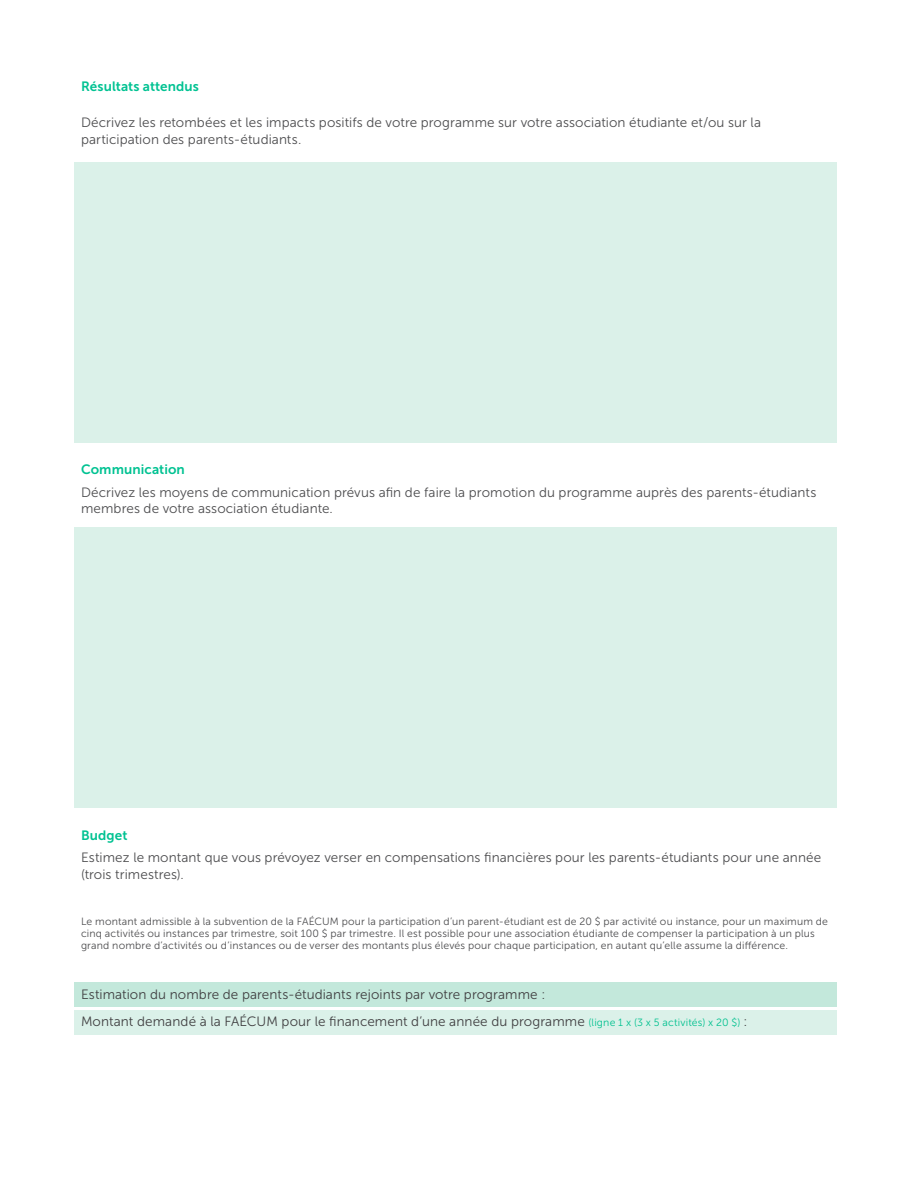
<style>
.page{position:relative;width:918px;height:1188px;background:#fff}
.page>*{position:absolute;margin:0;border:0;box-sizing:border-box;transform-origin:0 0}
.t1{font:13.5px/16.5px "Museo Sans 300";letter-spacing:.005em;color:#4d4d4f}
.t2{font:13.5px/27px "Museo Sans 300";letter-spacing:.01em;color:#414042}
.t3{font:13.5px "Museo Sans 700";letter-spacing:.01em;color:#00c292}
.t4{font:10.5px/12px "Museo Sans 300";letter-spacing:.015em;color:#4d4d4f}
.s1{font-size:10.5px;color:#00c18f}
</style>
<div class="page">
<div style="left:74px;top:1010px;width:763px;height:24px;background:#dbf1e9"></div>
<div style="left:74px;top:983px;width:763px;height:24px;background:#c3e8db"></div>
<div style="left:74px;top:527px;width:763px;height:281px;background:#dbf1e9"></div>
<div style="left:74px;top:162px;width:763px;height:281px;background:#dbf1e9"></div>
<p class="t3" style="left:81px;top:79px;width:120px">Résultats attendus</p>
<p class="t1" style="left:81px;top:114px;width:682px">Décrivez les retombées et les impacts positifs de votre programme sur votre association étudiante et/ou sur la participation des parents-étudiants.</p>
<p class="t3" style="left:81px;top:462px;width:105px">Communication</p>
<p class="t1" style="left:81px;top:484px;width:737px">Décrivez les moyens de communication prévus afin de faire la promotion du programme auprès des parents-étudiants membres de votre association étudiante.</p>
<p class="t3" style="left:81px;top:827px;width:48px">Budget</p>
<p class="t1" style="left:81px;top:849px;width:742px">Estimez le montant que vous prévoyez verser en compensations financières pour les parents-étudiants pour une année (trois trimestres).</p>
<p class="t4" style="left:81px;top:916px;width:749px">Le montant admissible à la subvention de la FAÉCUM pour la participation d’un parent-étudiant est de 20 $ par activité ou instance, pour un maximum de cinq activités ou instances par trimestre, soit 100 $ par trimestre. Il est possible pour une association étudiante de compenser la participation à un plus grand nombre d’activités ou d’instances ou de verser des montants plus élevés pour chaque participation, en autant qu’elle assume la différence.</p>
<p class="t2" style="left:81px;top:981px;width:668px">Estimation du nombre de parents-étudiants rejoints par votre programme :<br>Montant demandé à la FAÉCUM pour le financement d’une année du programme <span class="s1">(ligne 1 x (3 x 5 activités) x 20 $)</span> :</p>
</div>
